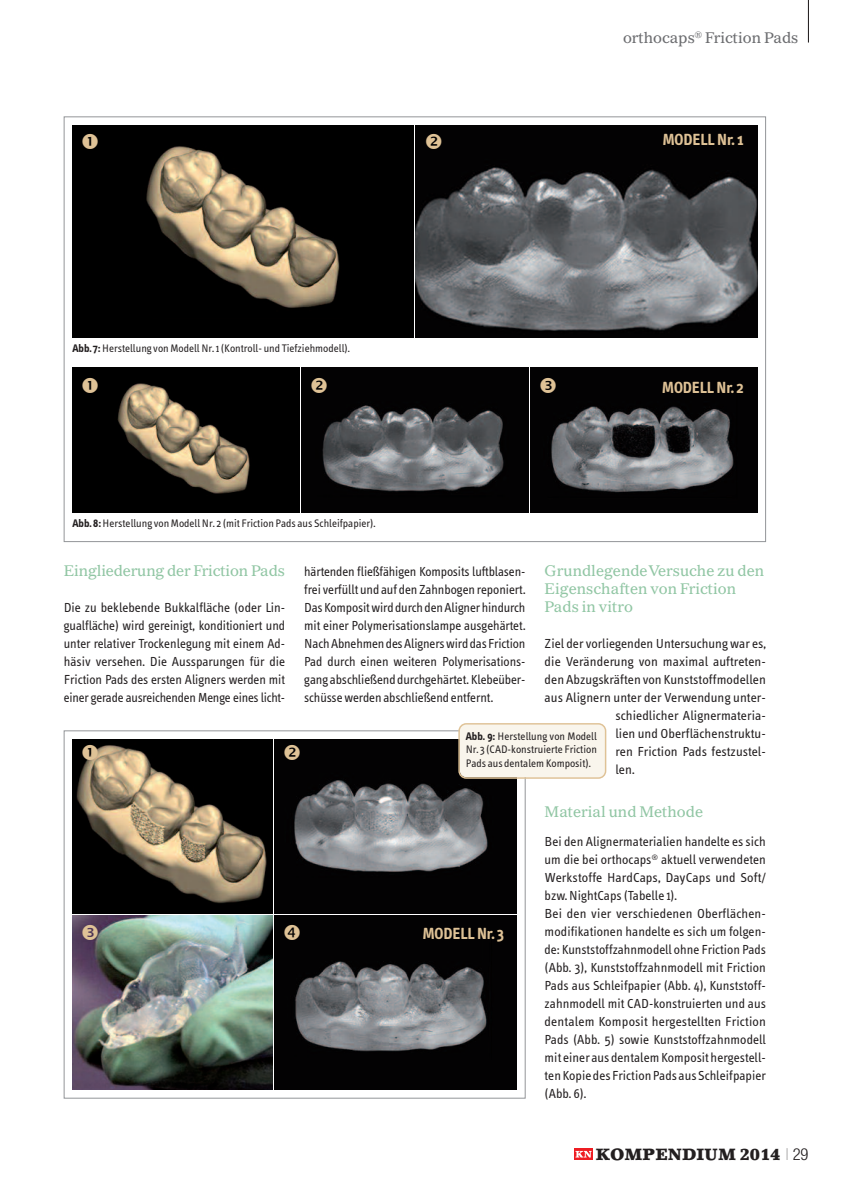
<style>
.page{position:relative;width:851px;height:1191px;background:#fff}
.page>*{position:absolute;margin:0;border:0;box-sizing:border-box;transform-origin:0 0}
.t1{font:700 16.5px "Info Text";color:#dfc296}
.t2{font:900 16.2px "Lino Letter";color:#231f20}
.t3{font:15px/18px "Gazette LH";color:#91c6a4}
.t4{font:15px "Gazette LH";color:#6c6d70}
.t5{font:13.5px/18px "Info Text";letter-spacing:.005em;color:#231f20;text-align:justify}
.t6{font:11.25px/13.5px "Info Text";color:#231f20;text-align:justify}
.s1{font-weight:700}
.s2{font-family:"Helvetica Neue";font-weight:200;font-size:16.5px}
.s3{font-family:"Helvetica Neue";font-weight:300;font-stretch:condensed;font-size:16.5px}
</style>
<div class="page">
<hr style="left:807px;top:0;width:1px;height:43px;background:#231f20">
<svg style="left:574px;top:1148px;width:18px;height:12px"></svg>
<svg style="left:575px;top:1150px;width:16px;height:7px"></svg>
<img style="left:72px;top:125px;width:342px;height:213px">
<img style="left:416px;top:125px;width:341px;height:213px">
<img style="left:72px;top:367px;width:227px;height:145px">
<img style="left:301px;top:367px;width:227px;height:145px">
<img style="left:530px;top:367px;width:227px;height:145px">
<img style="left:72px;top:739px;width:200px;height:174px">
<img style="left:274px;top:739px;width:243px;height:174px">
<img style="left:72px;top:915px;width:200px;height:175px">
<img style="left:274px;top:915px;width:243px;height:175px">
<svg style="left:458px;top:723px;width:148px;height:55px;background:#f6f0e6"></svg>
<svg style="left:83px;top:134px;width:15px;height:15px"></svg>
<svg style="left:83px;top:378px;width:15px;height:15px"></svg>
<svg style="left:540px;top:378px;width:16px;height:15px"></svg>
<svg style="left:83px;top:925px;width:15px;height:15px"></svg>
<svg style="left:426px;top:134px;width:15px;height:15px"></svg>
<svg style="left:311px;top:378px;width:16px;height:15px"></svg>
<svg style="left:83px;top:745px;width:15px;height:15px"></svg>
<svg style="left:285px;top:745px;width:15px;height:15px"></svg>
<svg style="left:285px;top:925px;width:15px;height:15px"></svg>
<p class="t4" style="left:623px;top:31px;width:177px">orthocaps<sup>®</sup> Friction Pads</p>
<p class="t6" style="left:72px;top:343px;width:279px"><span class="s1">Abb. 7:</span>Herstellung vonModellNr.1(Kontroll- und Tiefziehmodell).</p>
<p class="t6" style="left:72px;top:517px;width:305px"><span class="s1">Abb. 8:</span>Herstellung vonModellNr. 2 (mit Friction Pads aus Schleifpapier).</p>
<p class="t1" style="left:662px;top:133px;width:82px">MODELLNr.1</p>
<p class="t1" style="left:662px;top:381px;width:83px">MODELLNr. 2</p>
<p class="t3" style="left:64px;top:563px;width:222px">Eingliederung der Friction Pads</p>
<p class="t5" style="left:64px;top:600px;width:223px">Die zu beklebende Bukkalfläche (oder Lin&shy;gualfläche) wird gereinigt, konditioniert und unter relativer Trockenlegung mit einem Ad&shy;häsiv versehen. Die Aussparungen für die Friction Pads des ersten Aligners werden mit einer gerade ausreichenden Menge eines licht-</p>
<p class="t5" style="left:304px;top:564px;width:223px">härtenden fließfähigen Komposits luftblasen&shy;frei verfüllt und auf den Zahnbogen reponiert.<br>DasKompositwird durchdenAlignerhindurch mit einer Polymerisationslampe ausgehärtet.<br>NachAbnehmendesAlignerswirddasFriction Pad durch einen weiteren Polymerisations&shy;gang abschließend durchgehärtet.Klebeüber&shy;schüssewerden abschließend entfernt.</p>
<p class="t3" style="left:544px;top:563px;width:221px">GrundlegendeVersuche zu den<br>Eigenschaften von Friction<br>Pads in vitro</p>
<p class="t5" style="left:544px;top:636px;width:223px">Ziel der vorliegenden Untersuchung war es,</p>
<p class="t5" style="left:544px;top:654px;width:223px">die Veränderung von maximal auftreten-</p>
<p class="t5" style="left:544px;top:672px;width:223px">denAbzugskräften von Kunststoffmodellen</p>
<p class="t5" style="left:544px;top:690px;width:223px">aus Alignern unter der Verwendung unter-</p>
<p class="t5" style="left:615px;top:708px;width:152px">schiedlicher Alignermateria-</p>
<p class="t5" style="left:615px;top:726px;width:152px">lien und Oberflächenstruktu-</p>
<p class="t5" style="left:615px;top:744px;width:152px">ren Friction Pads festzustel-</p>
<p class="t5" style="left:615px;top:762px;width:21px">len.</p>
<p class="t3" style="left:544px;top:804px;width:160px">Material und Methode</p>
<p class="t5" style="left:544px;top:834px;width:223px;text-align:left">Bei den Alignermaterialien handelte es sich um die bei orthocaps<sup>®</sup> aktuell verwendeten Werkstoffe HardCaps, DayCaps und Soft/ bzw.NightCaps(Tabelle 1).<br>Bei den vier verschiedenen Oberflächen&shy;modifikationen handelte es sich um folgen&shy;de: Kunststoffzahnmodell ohne Friction Pads (Abb. 3), Kunststoffzahnmodell mit Friction Pads aus Schleifpapier (Abb. 4), Kunststoff&shy;zahnmodell mit CAD-konstruierten und aus dentalem Komposit hergestellten Friction Pads (Abb. 5) sowie Kunststoffzahnmodell mit einer aus dentalemKomposithergestell&shy;tenKopiedesFrictionPadsausSchleifpapier (Abb. 6).</p>
<p class="t6" style="left:465px;top:730px;width:133px"><span class="s1">Abb. 9:</span> Herstellung von Modell Nr. 3 (CAD-konstruierte Friction Pads aus dentalemKomposit).</p>
<p class="t1" style="left:422px;top:927px;width:83px">MODELLNr. 3</p>
<p class="t2" style="left:595px;top:1148px;width:214px">KOMPENDIUM 2014 <span class="s2">I</span> <span class="s3">29</span></p>
</div>
